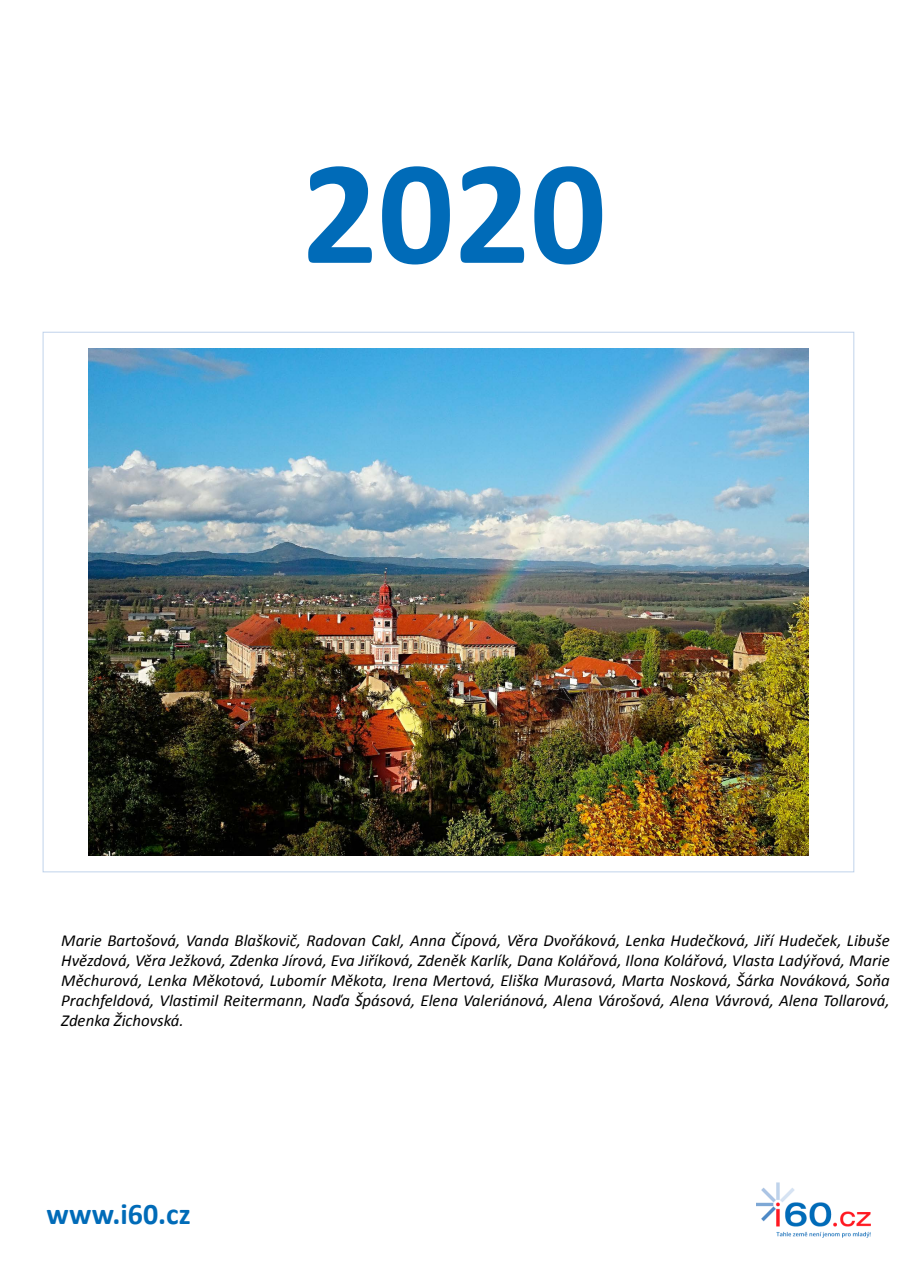
<style>
.page{position:relative;width:908px;height:1276px;background:#fff}
.page>*{position:absolute;margin:0;border:0;box-sizing:border-box;transform-origin:0 0}
.t1{font:700 150px "Calibri";color:#006bb8}
.t2{font:700 30px "Calibri";color:#006bb8}
.t3{font:italic 16.8px/20.2px "Calibri";color:#000;text-align:justify}
</style>
<div class="page">
<img style="left:756px;top:1183px;width:113px;height:55px">
<img style="left:89px;top:349px;width:718px;height:506px">
<h1 class="t1" style="left:301px;top:117px;width:306px">2020</h1>
<p class="t3" style="left:61px;top:929px;width:829px">Marie Bartošová, Vanda Blaškovič, Radovan Cakl, Anna Čípová, Věra Dvořáková, Lenka Hudečková, Jiří Hudeček, Libuše Hvězdová, Věra Ježková, Zdenka Jírová, Eva Jiříková, Zdeněk Karlík, Dana Kolářová, Ilona Kolářová, Vlasta Ladýřová, Marie Měchurová, Lenka Měkotová, Lubomír Měkota, Irena Mertová, Eliška Murasová, Marta Nosková, Šárka Nováková, Soňa Prachfeldová, Vlastimil Reitermann, Naďa Špásová, Elena Valeriánová, Alena Várošová, Alena Vávrová, Alena Tollarová, Zdenka Žichovská.</p>
<h2 class="t2" style="left:47px;top:1194px;width:145px">www.i60.cz</h2>
</div>
